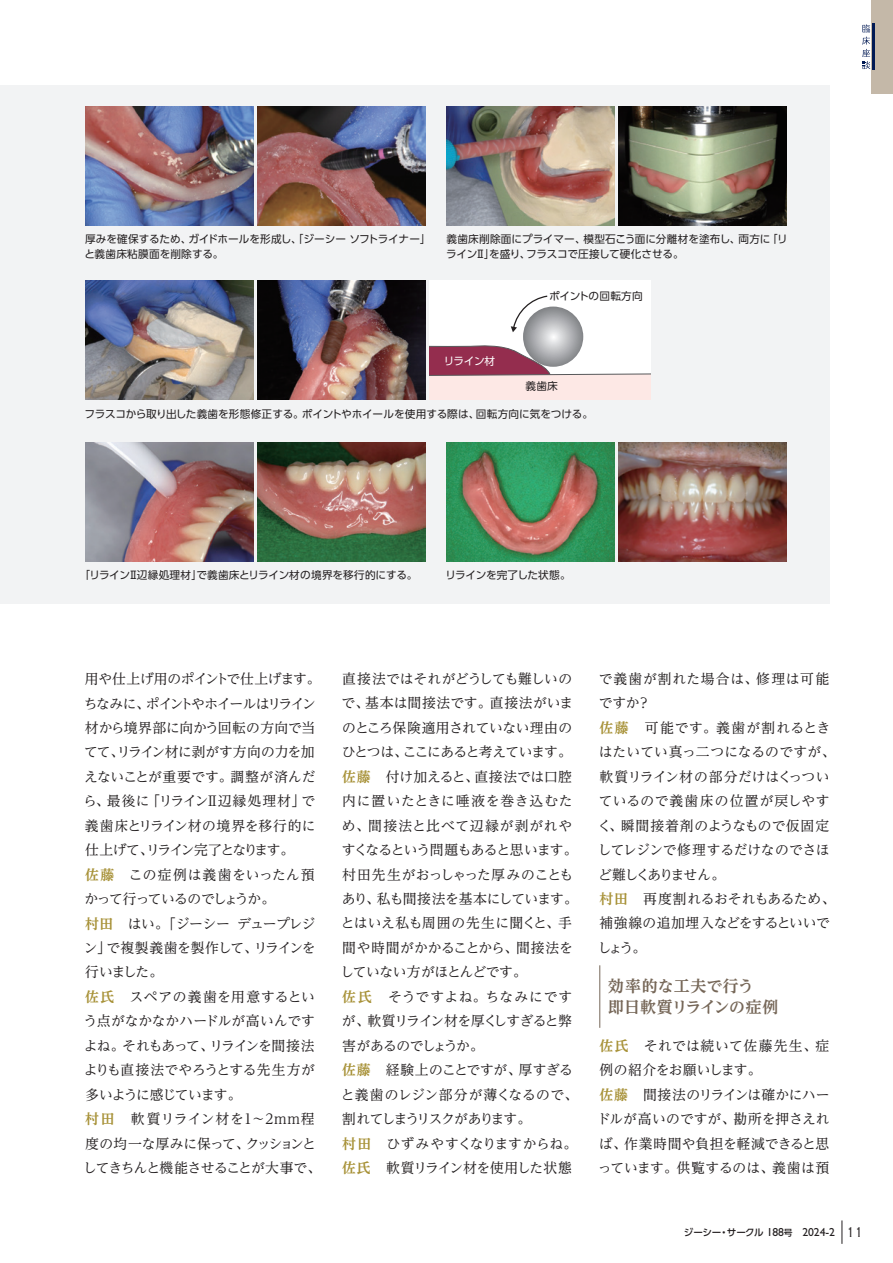
<style>
.page{position:relative;width:893px;height:1263px;background:#fff}
.page>*{position:absolute;margin:0;border:0;box-sizing:border-box;transform-origin:0 0}
.t1{font:700 15.9px/21.3px "UD Reimin Pr 6 N";letter-spacing:.005em;color:#766758}
.t2{font:13.8px/24.5px "UD Reimin Pr 6 N";letter-spacing:-.015em;color:#231f20}
.t3{font:13.8px/24.5px "UD Reimin Pr 6 N";letter-spacing:.01em;color:#231f20}
.t4{font:13.8px/24.5px "UD Reimin Pr 6 N";letter-spacing:.005em;color:#231f20}
.t5{font:10.65px/14.9px "UD Shin Go Pr 6 N";letter-spacing:-.005em;color:#231f20}
.t6{font:10.65px "UD Shin Go Pr 6 N";letter-spacing:-.035em;color:#231f20}
.t7{font:10.65px "UD Shin Go Pr 6 N";letter-spacing:-.035em;color:#fff}
.t8{font:500 9.6px "UD Shin Go Pro";letter-spacing:-.045em;color:#231f20}
.s1{font-weight:700;color:#a79137}
.s2{font-family:"Gill Sans Std";font-weight:400;font-size:11.7px}
.s3{font-size:8.7px}
.s4{font-family:"Copperplate Gothic Std 29 AB";font-weight:400;font-size:13.35px}
</style>
<div class="page">
<div style="left:872px;top:0;width:21px;height:94px;background:#c4b8a8"></div>
<hr style="left:872px;top:23px;width:3px;height:47px;background:#001954">
<svg style="left:862px;top:24px;width:8px;height:45px"></svg>
<div style="left:0;top:85px;width:829px;height:519px;background:#f2f3f4"></div>
<hr style="left:599px;top:965px;width:1px;height:63px;background:#766758">
<img style="left:85px;top:106px;width:168px;height:119px">
<img style="left:257px;top:106px;width:168px;height:119px">
<img style="left:446px;top:106px;width:168px;height:119px">
<img style="left:85px;top:281px;width:168px;height:119px">
<img style="left:619px;top:106px;width:168px;height:119px">
<img style="left:257px;top:281px;width:168px;height:119px">
<div style="left:429px;top:281px;width:222px;height:119px;background:#fff"></div>
<svg style="left:429px;top:344px;width:222px;height:56px"></svg>
<svg style="left:523px;top:307px;width:60px;height:60px;background:#abadb0"></svg>
<svg style="left:511px;top:295px;width:38px;height:37px"></svg>
<img style="left:257px;top:442px;width:168px;height:119px">
<img style="left:446px;top:442px;width:168px;height:119px">
<img style="left:619px;top:442px;width:168px;height:119px">
<img style="left:85px;top:442px;width:168px;height:119px">
<svg style="left:842px;top:1220px;width:1px;height:24px"></svg>
<p class="t5" style="left:84px;top:231px;width:348px">厚みを確保するため、ガイドホールを形成し、「ジーシーソフトライナー」と義歯床粘膜面を削除する。</p>
<p class="t5" style="left:446px;top:231px;width:343px">義歯床削除面にプライマー、模型石こう面に分離材を塗布し、両方に「リラインⅡ」を盛り、フラスコで圧接して硬化させる。</p>
<p class="t7" style="left:444px;top:352px;width:53px">リライン材</p>
<p class="t5" style="left:549px;top:288px;width:95px">ポイントの回転方向</p>
<p class="t5" style="left:525px;top:378px;width:34px">義歯床</p>
<p class="t5" style="left:85px;top:406px;width:510px">フラスコから取り出した義歯を形態修正する。ポイントやホイールを使用する際は、回転方向に気をつける。</p>
<p class="t5" style="left:79px;top:567px;width:340px">「リラインⅡ辺縁処理材」で義歯床とリライン材の境界を移行的にする。</p>
<p class="t6" style="left:446px;top:566px;width:127px">リラインを完了した状態。</p>
<p class="t2" style="left:83px;top:666px;width:240px">用や仕上げ用のポイントで仕上げます。ちなみに、ポイントやホイールはリライン材から境界部に向かう回転の方向で当てて、リライン材に剥がす方向の力を加えないことが重要です。調整が済んだら、最後に「リラインⅡ辺縁処理材」で義歯床とリライン材の境界を移行的に仕上げて、リライン完了となります。<br><span class="s1">佐藤　</span>この症例は義歯をいったん預かって行っているのでしょうか。<br><span class="s1">村田　</span>はい。「ジーシー デュープレジン」で複製義歯を製作して、リラインを行いました。<br><span class="s1">佐氏　</span>スペアの義歯を用意するという点がなかなかハードルが高いんですよね。それもあって、リラインを間接法よりも直接法でやろうとする先生方が多いように感じています。<br><span class="s1">村田　</span>軟質リライン材を1～2mm程度の均一な厚みに保って、クッションとしてきちんと機能させることが大事で、</p>
<p class="t2" style="left:340px;top:666px;width:240px">直接法ではそれがどうしても難しいので、基本は間接法です。直接法がいまのところ保険適用されていない理由のひとつは、ここにあると考えています。<span class="s1">佐藤　</span>付け加えると、直接法では口腔内に置いたときに唾液を巻き込むため、間接法と比べて辺縁が剥がれやすくなるという問題もあると思います。村田先生がおっしゃった厚みのこともあり、私も間接法を基本にしています。とはいえ私も周囲の先生に聞くと、手間や時間がかかることから、間接法をしていない方がほとんどです。<br><span class="s1">佐氏　</span>そうですよね。ちなみにですが、軟質リライン材を厚くしすぎると弊害があるのでしょうか。<br><span class="s1">佐藤　</span>経験上のことですが、厚すぎると義歯のレジン部分が薄くなるので、割れてしまうリスクがあります。<br><span class="s1">村田　</span>ひずみやすくなりますからね。<span class="s1">佐氏　</span>軟質リライン材を使用した状態</p>
<p class="t3" style="left:597px;top:666px;width:240px">で義歯が割れた場合は、修理は可能ですか？<br><span class="s1">佐藤　</span>可能です。義歯が割れるときはたいてい真っ二つになるのですが、軟質リライン材の部分だけはくっついているので義歯床の位置が戻しやすく、瞬間接着剤のようなもので仮固定してレジンで修理するだけなのでさほど難しくありません。<br><span class="s1">村田　</span>再度割れるおそれもあるため、補強線の追加埋入などをするといいでしょう。</p>
<p class="t1" style="left:608px;top:975px;width:172px">効率的な工夫で行う<br>即日軟質リラインの症例</p>
<p class="t4" style="left:597px;top:1033px;width:234px"><span class="s1">佐氏　</span>それでは続いて佐藤先生、症例の紹介をお願いします。<br><span class="s1">佐藤　</span>間接法のリラインは確かにハードルが高いのですが、勘所を押さえれば、作業時間や負担を軽減できると思っています。供覧するのは、義歯は預</p>
<p class="t8" style="left:684px;top:1225px;width:180px">ジーシー・サークル <span class="s2">188</span><span class="s3">号</span> <span class="s2">2024-2</span> <span class="s4">11</span></p>
</div>
